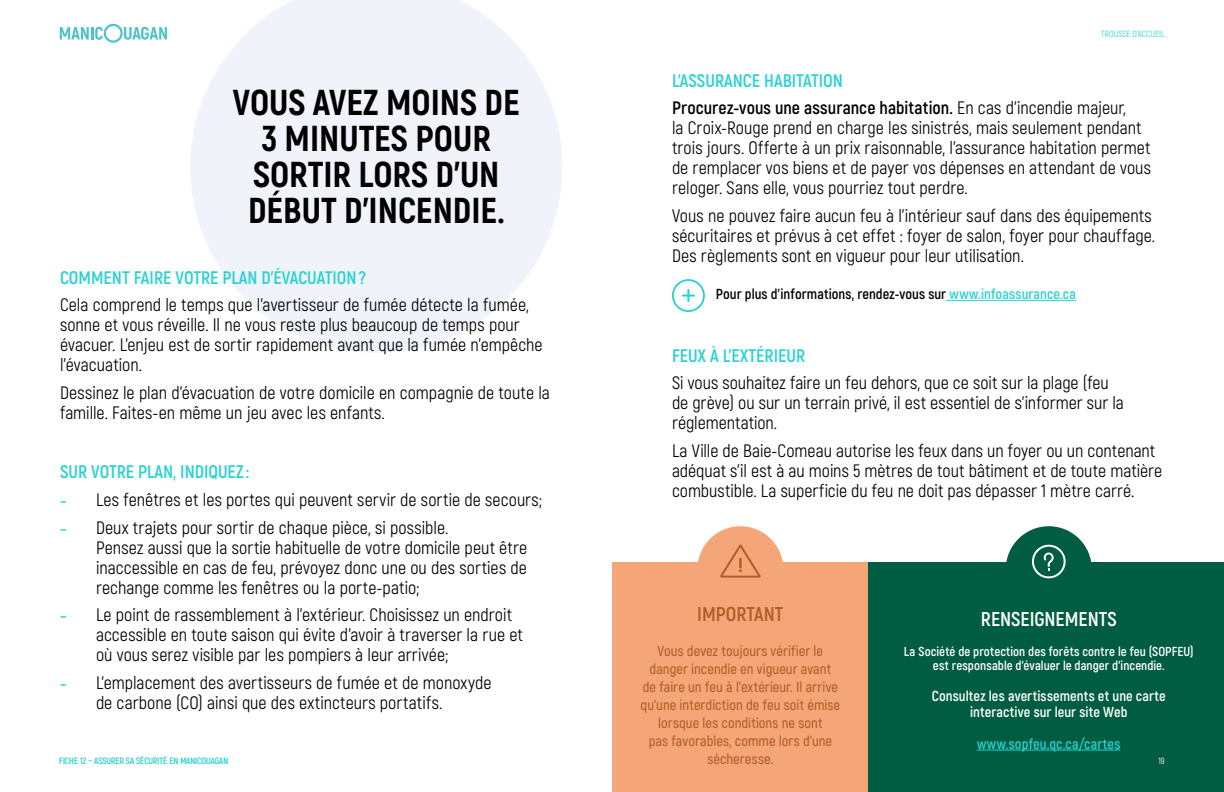
<style>
.page{position:relative;width:1224px;height:792px;background:#fff}
.page>*{position:absolute;margin:0;border:0;box-sizing:border-box;transform-origin:0 0}
.t1{font:800 36px/36px "Akrobat";color:#000;text-align:center}
.t2{font:700 20px "Akrobat";color:#fff}
.t3{font:700 20px "Akrobat";color:#b05d26}
.t4{font:700 18.2px "Akrobat";color:#28d2d1}
.t5{font:18px/20px "Akrobat";color:#000}
.t6{font:600 14.5px/18px "Akrobat";color:#b05d26;text-align:center}
.t7{font:700 14.5px/16px "Akrobat";letter-spacing:.005em;color:#fff;text-align:center}
.t8{font:700 14.5px "Akrobat";letter-spacing:.01em;color:#000}
.t9{font:700 14.5px "Akrobat";letter-spacing:.015em;color:#28d2d1}
.t10{font:700 13px/14px "Akrobat";letter-spacing:.005em;color:#fff;text-align:center}
.t11{font:9px "Akrobat";color:#28d2d1}
.t12{font:9px "Akrobat";color:#fff}
.s1{font-weight:700;font-size:16px;color:#28d2d1}
.s2{font-weight:700}
.s3{color:#28d2d1}
</style>
<div class="page">
<svg style="left:60px;top:24px;width:107px;height:19px"></svg>
<div style="left:612px;top:562px;width:257px;height:230px;background:#f5a678"></div>
<div style="left:869px;top:562px;width:355px;height:230px;background:#005d41"></div>
<div style="left:1006px;top:526px;width:86px;height:86px;background:#005d41;border-radius:50%"></div>
<div style="left:697px;top:526px;width:86px;height:86px;background:#f5a678;border-radius:50%"></div>
<hr style="left:977px;top:750px;width:143px;height:1px;background:#28d2d1">
<svg style="left:1032px;top:544px;width:34px;height:34px"></svg>
<svg style="left:682px;top:289px;width:13px;height:13px"></svg>
<div style="left:672px;top:279px;width:33px;height:33px;border:2px solid #28d2d1;border-radius:50%"></div>
<hr style="left:946px;top:300px;width:130px;height:1px;background:#28d2d1">
<svg style="left:720px;top:545px;width:41px;height:33px"></svg>
<svg style="left:190px;top:0;width:372px;height:353px;fill:#f0f3fa"></svg>
<h1 class="t1" style="left:233px;top:85px;width:289px">VOUS AVEZ MOINS DE<br>3 MINUTES POUR<br>SORTIR LORS D’UN<br>DÉBUT D’INCENDIE.</h1>
<p class="t4" style="left:60px;top:266px;width:308px">COMMENT FAIRE VOTRE PLAN D’ÉVACUATION?</p>
<p class="t5" style="left:60px;top:295px;width:484px">Cela comprend le temps que l’avertisseur de fumée détecte la fumée, sonne et vous réveille. Il ne vous reste plus beaucoup de temps pour évacuer. L’enjeu est de sortir rapidement avant que la fumée n’empêche l’évacuation.</p>
<p class="t5" style="left:60px;top:383px;width:492px">Dessinez le plan d’évacuation de votre domicile en compagnie de toute la famille. Faites-en même un jeu avec les enfants.</p>
<p class="t4" style="left:60px;top:460px;width:191px">SUR VOTRE PLAN, INDIQUEZ :</p>
<p class="t5" style="left:60px;top:490px;width:484px"><span class="s1">–</span> Les fenêtres et les portes qui peuvent servir de sortie de secours;</p>
<p class="t5" style="left:96px;top:517px;width:433px;text-indent:-36px"><span class="s1">–</span> Deux trajets pour sortir de chaque pièce, si possible.<br>Pensez aussi que la sortie habituelle de votre domicile peut être inaccessible en cas de feu, prévoyez donc une ou des sorties de rechange comme les fenêtres ou la porte-patio;</p>
<p class="t5" style="left:96px;top:605px;width:429px;text-indent:-36px"><span class="s1">–</span> Le point de rassemblement à l’extérieur. Choisissez un endroit accessible en toute saison qui évite d’avoir à traverser la rue et où vous serez visible par les pompiers à leur arrivée;</p>
<p class="t5" style="left:96px;top:673px;width:397px;text-indent:-36px"><span class="s1">–</span> L’emplacement des avertisseurs de fumée et de monoxyde de carbone (CO) ainsi que des extincteurs portatifs.</p>
<p class="t11" style="left:59px;top:756px;width:170px">FICHE 12 – ASSURER SA SÉCURITÉ EN MANICOUAGAN</p>
<p class="t11" style="left:1101px;top:29px;width:65px">TROUSSE D’ACCUEIL</p>
<p class="t4" style="left:672px;top:69px;width:172px">L’ASSURANCE HABITATION</p>
<p class="t5" style="left:672px;top:98px;width:480px"><span class="s2">Procurez-vous une assurance habitation.</span> En cas d’incendie majeur,<br>la Croix-Rouge prend en charge les sinistrés, mais seulement pendant trois jours. Offerte à un prix raisonnable, l’assurance habitation permet de remplacer vos biens et de payer vos dépenses en attendant de vous reloger. Sans elle, vous pourriez tout perdre.</p>
<p class="t5" style="left:672px;top:206px;width:485px">Vous ne pouvez faire aucun feu à l’intérieur sauf dans des équipements sécuritaires et prévus à cet effet : foyer de salon, foyer pour chauffage.<br>Des règlements sont en vigueur pour leur utilisation.</p>
<p class="t8" style="left:716px;top:285px;width:362px">Pour plus d’informations, rendez-vous sur <span class="s3">www.infoassurance.ca</span></p>
<p class="t4" style="left:672px;top:344px;width:135px">FEUX À L’EXTÉRIEUR</p>
<p class="t5" style="left:672px;top:373px;width:453px">Si vous souhaitez faire un feu dehors, que ce soit sur la plage (feu de grève) ou sur un terrain privé, il est essentiel de s’informer sur la réglementation.</p>
<p class="t5" style="left:672px;top:441px;width:492px">La Ville de Baie-Comeau autorise les feux dans un foyer ou un contenant adéquat s’il est à au moins 5 mètres de tout bâtiment et de toute matière combustible. La superficie du feu ne doit pas dépasser 1 mètre carré.</p>
<p class="t3" style="left:697px;top:602px;width:88px">IMPORTANT</p>
<p class="t6" style="left:641px;top:642px;width:201px">Vous devez toujours vérifier le danger incendie en vigueur avant<br>de faire un feu à l’extérieur. Il arrive qu’une interdiction de feu soit émise lorsque les conditions ne sont<br>pas favorables, comme lors d’une sécheresse.</p>
<p class="t2" style="left:981px;top:606px;width:137px">RENSEIGNEMENTS</p>
<p class="t10" style="left:904px;top:644px;width:291px">La Société de protection des forêts contre le feu (SOPFEU) est responsable d’évaluer le danger d’incendie.</p>
<p class="t7" style="left:932px;top:688px;width:236px">Consultez les avertissements et une carte interactive sur leur site Web</p>
<p class="t9" style="left:977px;top:734px;width:145px">www.sopfeu.qc.ca/cartes</p>
<p class="t12" style="left:1158px;top:756px;width:8px">19</p>
</div>
